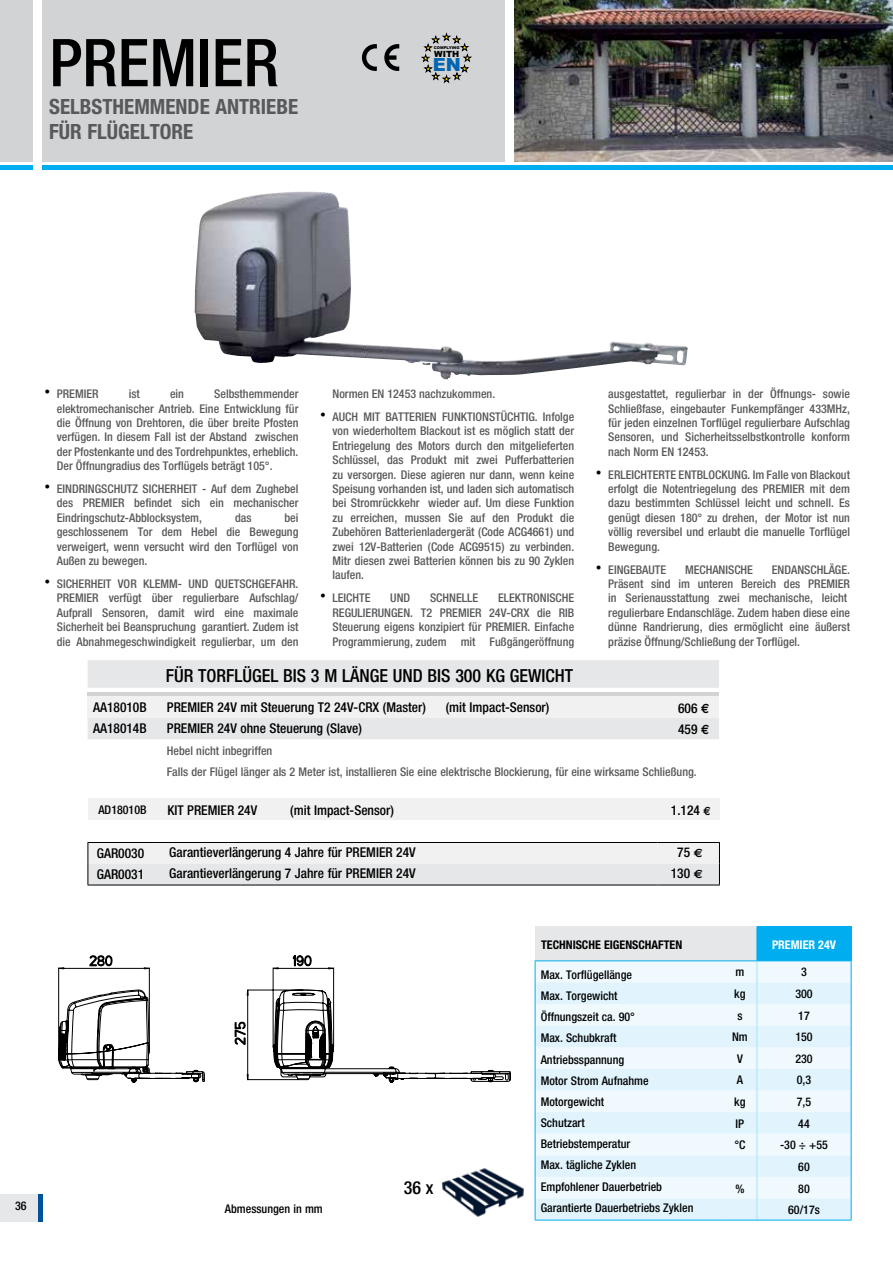
<style>
.page{position:relative;width:893px;height:1263px;background:#fff}
.page>*{position:absolute;margin:0;border:0;box-sizing:border-box;transform-origin:0 0}
.t1{font:500 condensed 66px "Helvetica Neue";color:#000}
.t2{font:700 condensed 21px/25.5px "Helvetica Neue";color:#58595b}
.t3{font:900 18.15px "Arial";color:#0066b3}
.t4{font:500 condensed 18px "Helvetica Neue";color:#000}
.t5{font:500 condensed 13.5px/21.3px "Helvetica Neue";color:#000}
.t6{font:500 condensed 12px/14.4px "Helvetica Neue";color:#58595b;text-align:justify}
.t7{font:500 condensed 12px/21.1px "Helvetica Neue";color:#000;text-align:center}
.t8{font:700 condensed 12px "Helvetica Neue";color:#000}
.t9{font:700 condensed 12px "Helvetica Neue";color:#fff}
.t10{font:900 8.55px "Arial";color:#000}
.t11{font:900 3.9px "Arial";color:#000}
.s1{font-family:"Helvetica";font-weight:400;font-stretch:normal;font-size:18px;color:#000}
.s2{font-family:"Euro Sans";font-weight:700;font-stretch:normal}
.s3{font-family:"Euro Sans";font-weight:700;font-stretch:normal;font-size:12px}
</style>
<div class="page">
<svg style="left:88px;top:660px;width:631px;height:79px;background:#e8e8e9"></svg>
<div style="left:88px;top:692px;width:631px;height:5px;background:#d1d3d4"></div>
<div style="left:88px;top:697px;width:631px;height:21px;background:#f1f1f2"></div>
<div style="left:0;top:1194px;width:38px;height:28px;background:#e6e7e8"></div>
<div style="left:38px;top:1194px;width:5px;height:28px;background:#00529c"></div>
<img style="left:194px;top:191px;width:494px;height:188px">
<svg style="left:293px;top:955px;width:19px;height:11px"></svg>
<svg style="left:89px;top:955px;width:24px;height:11px"></svg>
<svg style="left:58px;top:967px;width:277px;height:22px"></svg>
<svg style="left:58px;top:989px;width:453px;height:94px"></svg>
<div style="left:43px;top:0;width:462px;height:161px;background:#d1d3d4"></div>
<img style="left:514px;top:0;width:379px;height:161px">
<svg style="left:362px;top:44px;width:15px;height:27px"></svg>
<svg style="left:384px;top:44px;width:15px;height:27px"></svg>
<svg style="left:422px;top:33px;width:49px;height:50px"></svg>
<div style="left:0;top:0;width:33px;height:161px;background:#d1d3d4"></div>
<hr style="left:43px;top:166px;width:850px;height:4px;background:#00aeef">
<hr style="left:0;top:166px;width:33px;height:4px;background:#00aeef">
<div style="left:535px;top:927px;width:222px;height:34px;background:#e6e7e8"></div>
<div style="left:757px;top:927px;width:94px;height:34px;background:#00aeef"></div>
<div style="left:536px;top:961px;width:315px;height:21px;background:#eff9fe"></div>
<svg style="left:536px;top:982px;width:315px;height:238px;fill:#e1f4fd"></svg>
<svg style="left:756px;top:961px;width:1px;height:259px"></svg>
<hr style="left:756px;top:926px;width:95px;height:1px;background:#00aeef">
<hr style="left:756px;top:927px;width:1px;height:33px;background:#00aeef">
<hr style="left:851px;top:927px;width:1px;height:33px;background:#00aeef">
<hr style="left:535px;top:960px;width:188px;height:1px;background:#00aeef">
<hr style="left:723px;top:960px;width:34px;height:1px;background:#00aeef">
<svg style="left:535px;top:961px;width:1px;height:259px"></svg>
<svg style="left:851px;top:961px;width:1px;height:259px"></svg>
<hr style="left:535px;top:1220px;width:188px;height:1px;background:#00aeef">
<hr style="left:723px;top:1220px;width:34px;height:1px;background:#00aeef">
<hr style="left:757px;top:1220px;width:94px;height:1px;background:#00aeef">
<div style="left:88px;top:799px;width:632px;height:21px;background:#f1f1f2"></div>
<svg style="left:88px;top:842px;width:632px;height:43px"></svg>
<hr style="left:88px;top:885px;width:65px;height:1px;background:#000">
<hr style="left:153px;top:885px;width:504px;height:1px;background:#000">
<hr style="left:657px;top:885px;width:63px;height:1px;background:#000">
<img style="left:441px;top:1168px;width:83px;height:49px">
<h1 class="t1" style="left:49px;top:23px;width:231px">PREMIER</h1>
<p class="t10" style="left:434px;top:49px;width:27px">WITH</p>
<p class="t11" style="left:434px;top:46px;width:28px">COMPLYING</p>
<h3 class="t3" style="left:433px;top:54px;width:30px">EN</h3>
<h2 class="t2" style="left:49px;top:93px;width:250px">SELBSTHEMMENDE ANTRIEBE<br>FÜR FLÜGELTORE</h2>
<p class="t6" style="left:57px;top:386px;width:243px;text-indent:158px">Selbsthemmender elektromechanischer Antrieb. Eine Entwicklung für die Öffnung von Drehtoren, die über breite Pfosten verfügen. In diesem Fall ist der Abstand zwischen der Pfostenkante und des Tordrehpunktes, erheblich.<br>Der Öffnungradius des Torflügels beträgt 105°.</p>
<p class="t6" style="left:57px;top:481px;width:243px;text-indent:-13px"><span class="s1">•</span> EINDRINGSCHUTZ SICHERHEIT - Auf dem Zughebel des PREMIER befindet sich ein mechanischer Eindringschutz-Abblocksystem,</p>
<p class="t6" style="left:44px;top:386px;width:56px"><span class="s1">•</span> PREMIER</p>
<p class="t6" style="left:129px;top:386px;width:13px">ist</p>
<p class="t6" style="left:170px;top:386px;width:15px">ein</p>
<p class="t6" style="left:57px;top:510px;width:243px;text-indent:228px">bei geschlossenem Tor dem Hebel die Bewegung verweigert, wenn versucht wird den Torflügel von Außen zu bewegen.</p>
<p class="t6" style="left:57px;top:576px;width:243px;text-indent:-13px"><span class="s1">•</span> SICHERHEIT VOR KLEMM- UND QUETSCHGEFAHR.<br>PREMIER verfügt über regulierbare Aufschlag/ Aufprall Sensoren, damit wird eine maximale Sicherheit bei Beanspruchung garantiert. Zudem ist die Abnahmegeschwindigkeit regulierbar, um den</p>
<p class="t6" style="left:235px;top:510px;width:18px">das</p>
<p class="t6" style="left:333px;top:386px;width:164px">Normen EN 12453 nachzukommen.</p>
<p class="t6" style="left:333px;top:409px;width:243px;text-indent:-13px"><span class="s1">•</span> AUCH MIT BATTERIEN FUNKTIONSTÜCHTIG. Infolge von wiederholtem Blackout ist es möglich statt der Entriegelung des Motors durch den mitgelieferten Schlüssel, das Produkt mit zwei Pufferbatterien zu versorgen. Diese agieren nur dann, wenn keine Speisung vorhanden ist, und laden sich automatisch bei Stromrückkehr wieder auf. Um diese Funktion zu erreichen, mussen Sie auf den Produkt die Zubehören Batterienladergerät (Code ACG4661) und zwei 12V-Batterien (Code ACG9515) zu verbinden.<br>Mitr diesen zwei Batterien können bis zu 90 Zyklen laufen.</p>
<p class="t6" style="left:320px;top:591px;width:52px"><span class="s1">•</span> LEICHTE</p>
<p class="t6" style="left:390px;top:591px;width:22px">UND</p>
<p class="t6" style="left:430px;top:591px;width:50px">SCHNELLE</p>
<p class="t6" style="left:333px;top:591px;width:243px;text-indent:165px">ELEKTRONISCHE REGULIERUNGEN. T2 PREMIER 24V-CRX die RIB Steuerung eigens konzipiert für PREMIER. Einfache Programmierung, zudem mit Fußgängeröffnung</p>
<h3 class="t4" style="left:166px;top:665px;width:409px">FÜR TORFLÜGEL BIS 3 M LÄNGE UND BIS 300 KG GEWICHT</h3>
<p class="t6" style="left:608px;top:386px;width:243px">ausgestattet, regulierbar in der Öffnungs- sowie Schließfase, eingebauter Funkempfänger 433MHz, für jeden einzelnen Torflügel regulierbare Aufschlag Sensoren, und Sicherheitsselbstkontrolle konform nach Norm EN 12453.</p>
<p class="t6" style="left:608px;top:467px;width:243px;text-indent:-13px"><span class="s1">•</span> ERLEICHTERTE ENTBLOCKUNG. Im Falle von Blackout erfolgt die Notentriegelung des PREMIER mit dem dazu bestimmten Schlüssel leicht und schnell. Es genügt diesen 180° zu drehen, der Motor ist nun völlig reversibel und erlaubt die manuelle Torflügel Bewegung.</p>
<p class="t6" style="left:595px;top:562px;width:72px"><span class="s1">•</span> EINGEBAUTE</p>
<p class="t6" style="left:685px;top:562px;width:70px">MECHANISCHE</p>
<p class="t6" style="left:608px;top:562px;width:243px;text-align:left;text-indent:163px">ENDANSCHLÄGE.<br>Präsent sind im unteren Bereich des PREMIER in Serienausstattung zwei mechanische, leicht regulierbare Endanschläge. Zudem haben diese eine dünne Randrierung, dies ermöglicht eine äußerst präzise Öffnung/Schließung der Torflügel.</p>
<p class="t5" style="left:93px;top:696px;width:55px">AA18010B<br>AA18014B</p>
<p class="t7" style="left:98px;top:799px;width:50px">AD18010B</p>
<p class="t5" style="left:97px;top:842px;width:49px">GAR0030<br>GAR0031</p>
<p class="t5" style="left:167px;top:696px;width:260px">PREMIER 24V mit Steuerung T2 24V-CRX (Master)</p>
<p class="t5" style="left:446px;top:696px;width:105px">(mit Impact-Sensor)</p>
<p class="t5" style="left:167px;top:718px;width:196px">PREMIER 24V ohne Steuerung (Slave)</p>
<p class="t6" style="left:167px;top:740px;width:531px;line-height:21.3px">Hebel nicht inbegriffen<br>Falls der Flügel länger als 2 Meter ist, installieren Sie eine elektrische Blockierung, für eine wirksame Schließung.</p>
<p class="t5" style="left:678px;top:697px;width:33px">606 <span class="s2">€<br></span>459 <span class="s2">€</span></p>
<p class="t5" style="left:167px;top:799px;width:91px">KIT PREMIER 24V</p>
<p class="t5" style="left:290px;top:799px;width:105px">(mit Impact-Sensor)</p>
<p class="t5" style="left:169px;top:841px;width:248px">Garantieverlängerung 4 Jahre für PREMIER 24V<br>Garantieverlängerung 7 Jahre für PREMIER 24V</p>
<p class="t5" style="left:671px;top:799px;width:41px">1.124 <span class="s3">€</span></p>
<p class="t5" style="left:671px;top:841px;width:34px;text-align:center">75 <span class="s3">€<br></span>130 <span class="s3">€</span></p>
<p class="t7" style="left:15px;top:1195px;width:13px">36</p>
<p class="t7" style="left:225px;top:1198px;width:99px">Abmessungen in mm</p>
<h3 class="t4" style="left:404px;top:1177px;width:31px">36 x</h3>
<p class="t8" style="left:541px;top:937px;width:143px">TECHNISCHE EIGENSCHAFTEN</p>
<p class="t7" style="left:541px;top:964px;width:154px;text-align:left">Max. Torflügellänge<br>Max. Torgewicht<br>Öffnungszeit ca. 90°<br>Max. Schubkraft<br>Antriebsspannung<br>Motor Strom Aufnahme<br>Motorgewicht<br>Schutzart<br>Betriebstemperatur<br>Max. tägliche Zyklen<br>Empfohlener Dauerbetrieb<br>Garantierte Dauerbetriebs Zyklen</p>
<p class="t9" style="left:772px;top:937px;width:66px">PREMIER 24V</p>
<p class="t7" style="left:735px;top:961px;width:10px">m</p>
<p class="t7" style="left:801px;top:961px;width:7px">3</p>
<p class="t7" style="left:734px;top:983px;width:13px">kg</p>
<p class="t7" style="left:795px;top:983px;width:19px">300</p>
<p class="t7" style="left:737px;top:1005px;width:7px">s</p>
<p class="t7" style="left:798px;top:1005px;width:13px">17</p>
<p class="t7" style="left:732px;top:1026px;width:17px">Nm</p>
<p class="t7" style="left:795px;top:1026px;width:19px">150</p>
<p class="t7" style="left:737px;top:1048px;width:7px">V</p>
<p class="t7" style="left:795px;top:1048px;width:19px">230</p>
<p class="t7" style="left:737px;top:1069px;width:8px">A</p>
<p class="t7" style="left:797px;top:1069px;width:16px">0,3</p>
<p class="t7" style="left:734px;top:1091px;width:13px">kg</p>
<p class="t7" style="left:797px;top:1091px;width:16px">7,5</p>
<p class="t7" style="left:736px;top:1113px;width:10px">IP</p>
<p class="t7" style="left:798px;top:1113px;width:13px">44</p>
<p class="t7" style="left:734px;top:1134px;width:13px">°C</p>
<p class="t7" style="left:780px;top:1134px;width:50px;line-height:21.6px">-30 ÷ +55<br>60</p>
<p class="t7" style="left:735px;top:1177px;width:11px">%</p>
<p class="t7" style="left:788px;top:1177px;width:33px;line-height:21.6px">80<br>60/17s</p>
</div>
